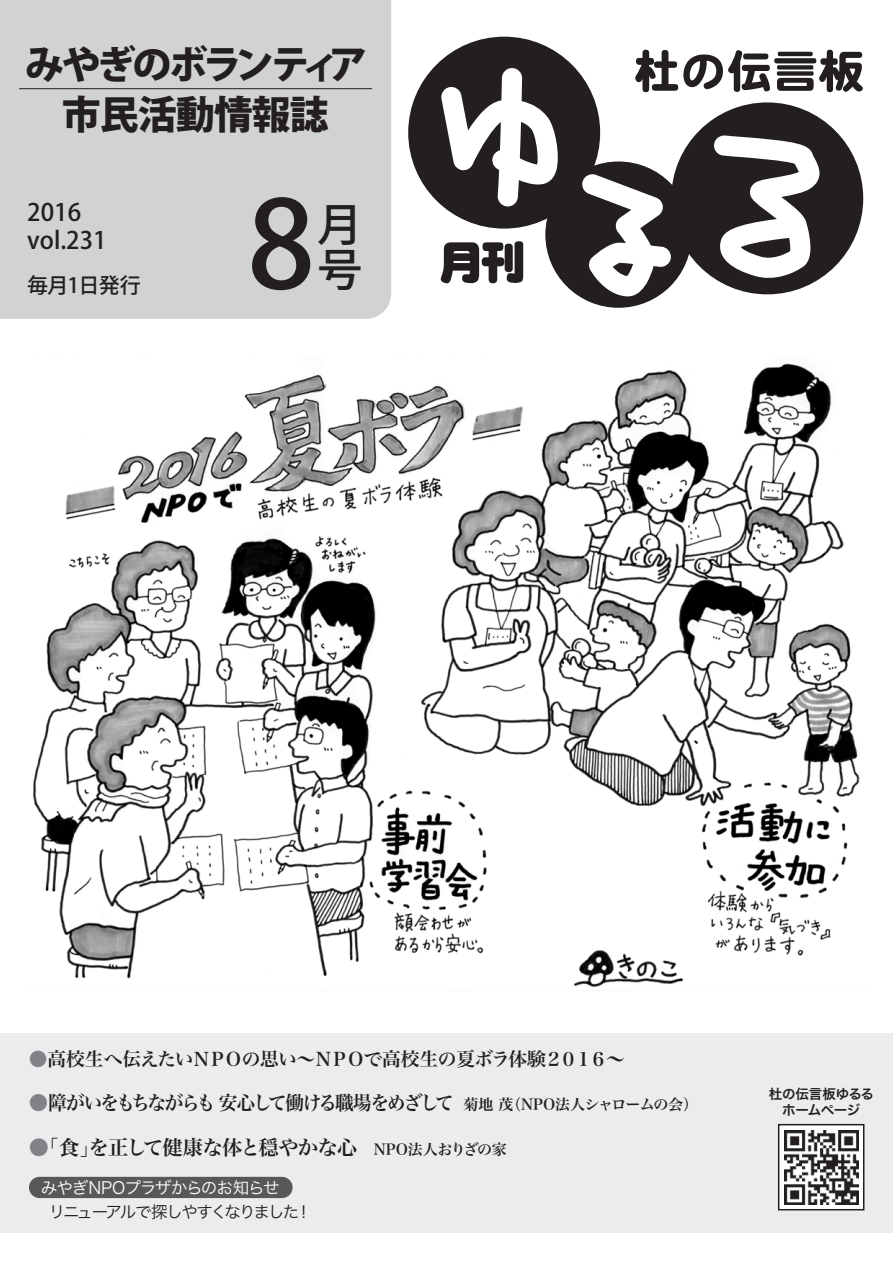
<style>
.page{position:relative;width:893px;height:1263px;background:#fff}
.page>*{position:absolute;margin:0;border:0;box-sizing:border-box;transform-origin:0 0}
.t1{font:500 120px "Koz Go Pro";color:#231f20}
.t2{font:500 45px/45px "Koz Go Pro";color:#231f20}
.t3{font:800 39px/49.5px "Koz Go Pro";letter-spacing:-.065em;color:#231f20;text-align:center}
.t4{font:500 24px "Koz Go Pro";color:#231f20}
.t5{font:500 21px "Koz Go Pro";letter-spacing:-.04em;color:#231f20}
.t6{font:20.25px "Hira Min Pro W6";letter-spacing:-.035em;color:#231f20}
.t7{font:19.5px "Hira Min Pro W6";letter-spacing:-.1em;color:#231f20;scale:.95 1}
.t8{font:18.75px "Hira Min Pro W6";letter-spacing:-.07em;color:#231f20}
.t9{font:16.65px "Hira Kaku Pro W3";letter-spacing:-.07em;color:#fff}
.t10{font:16.5px "Hira Kaku Pro W3";letter-spacing:-.115em;color:#231f20}
.t11{font:15px "Hira Min Pro W6";letter-spacing:-.02em;color:#231f20}
.t12{font:13.5px/16.2px "Hira Kaku Pro W6";letter-spacing:-.025em;color:#231f20;text-align:center}
.s1{color:#808285}
</style>
<div class="page">
<img style="left:33px;top:363px;width:827px;height:624px">
<div style="left:0;top:1033px;width:893px;height:200px;background:#ececee"></div>
<div style="left:779px;top:1125px;width:85px;height:85px;background:#fff"></div>
<div style="left:778px;top:1124px;width:86px;height:86px;border:2px solid #231f20"></div>
<img style="left:784px;top:1130px;width:74px;height:74px">
<div style="left:29px;top:1177px;width:264px;height:21px;background:#57585a;border-radius:11px"></div>
<svg style="left:441px;top:241px;width:82px;height:42px"></svg>
<svg style="left:635px;top:50px;width:228px;height:42px"></svg>
<div style="left:671px;top:102px;width:192px;height:192px;background:#231f20;border-radius:50%"></div>
<div style="left:545px;top:161px;width:147px;height:147px;background:#231f20;border-radius:50%"></div>
<div style="left:408px;top:37px;width:192px;height:192px;background:#231f20;border-radius:50%"></div>
<svg style="left:714px;top:135px;width:105px;height:147px"></svg>
<svg style="left:582px;top:173px;width:89px;height:125px"></svg>
<svg style="left:440px;top:68px;width:118px;height:139px"></svg>
<div style="left:0;top:0;width:391px;height:319px;background:#d1d2d4"></div>
<hr style="left:19px;top:88px;width:353px;height:1px;background:#231f20">
<h3 class="t3" style="left:25px;top:43px;width:344px">みやぎのボランティア市民活動情報誌</h3>
<p class="t4" style="left:27px;top:196px;width:55px">2016</p>
<h1 class="t1" style="left:247px;top:168px;width:69px">8</h1>
<h2 class="t2" style="left:317px;top:204px;width:45px">月号</h2>
<p class="t4" style="left:27px;top:225px;width:81px">vol.231</p>
<p class="t5" style="left:27px;top:272px;width:115px">毎月1日発行</p>
<p class="t8" style="left:29px;top:1042px;width:597px"><span class="s1">●</span>高校生へ伝えたいＮＰＯの思い～ＮＰＯで高校生の夏ボラ体験２０１６~</p>
<p class="t7" style="left:29px;top:1085px;width:449px"><span class="s1">●</span>障がいをもちながらも安心して働ける職場をめざして</p>
<p class="t11" style="left:374px;top:1136px;width:135px">NPO法人おりざの家</p>
<p class="t11" style="left:464px;top:1091px;width:236px">菊地 （茂 NPO法人シャロームの会(</p>
<p class="t6" style="left:89px;top:1129px;width:270px">を正して健康な体と穏やかな心</p>
<p class="t6" style="left:29px;top:1129px;width:72px"><span class="s1">●</span>「食」</p>
<p class="t9" style="left:41px;top:1172px;width:240px">みやぎNPOプラザからのお知らせ</p>
<p class="t10" style="left:49px;top:1197px;width:252px">リニューアルで探しやすくなりました</p>
<p class="t10" style="left:295px;top:1197px;width:18px">!</p>
<p class="t12" style="left:769px;top:1085px;width:107px">杜の伝言板ゆるるホームページ</p>
</div>
